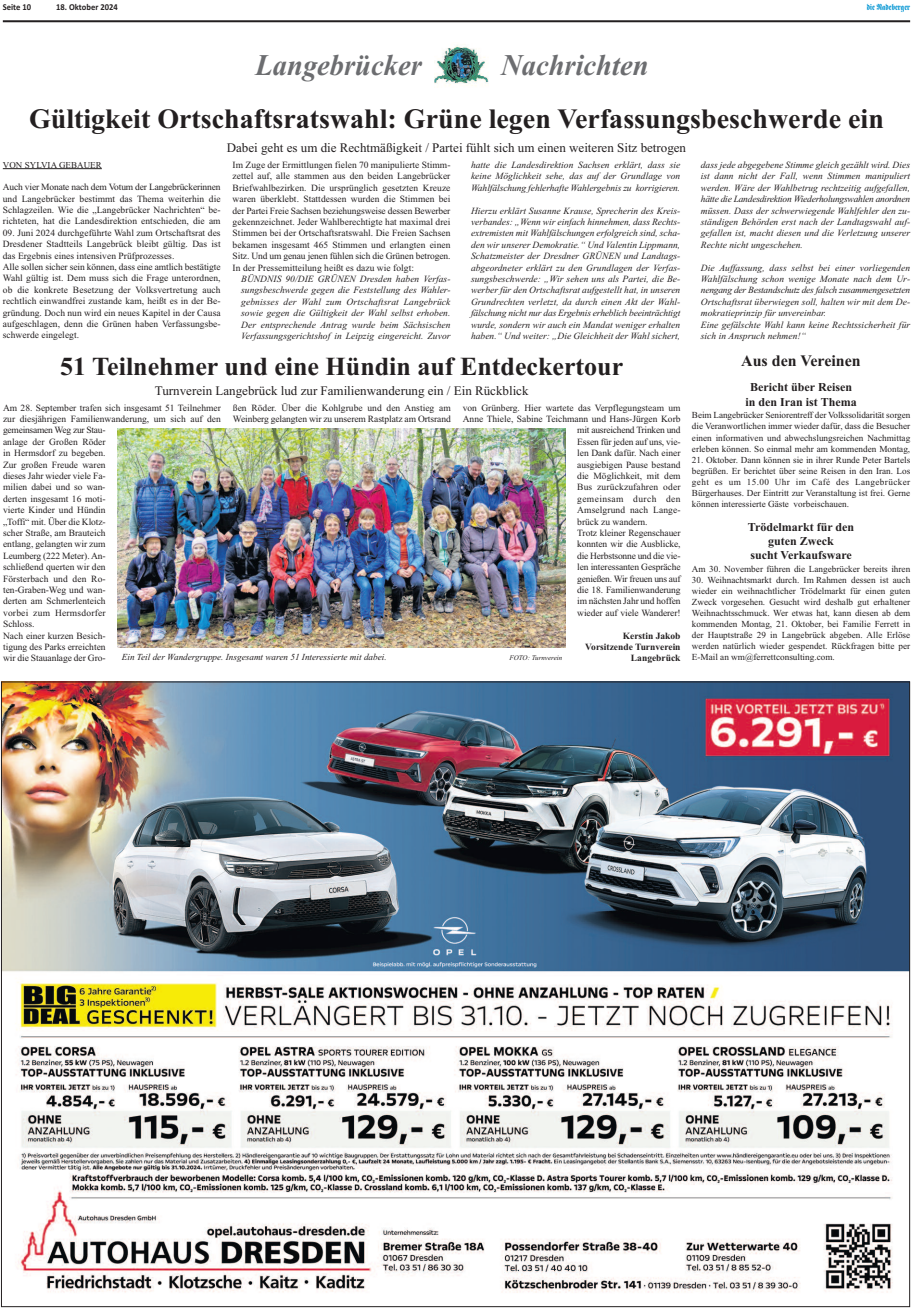
<style>
.page{position:relative;width:913px;height:1310px;background:#fff}
.page>*{position:absolute;margin:0;border:0;box-sizing:border-box;transform-origin:0 0}
.t1{font:italic 700 30px "Times New Roman";color:#6c6d70;scale:.95 1}
.t2{font:700 28px "Times New Roman";color:#231f20}
.t3{font:700 26px "Times New Roman";color:#231f20}
.t4{font:700 16px "Times New Roman";color:#231f20}
.t5{font:13px "Times New Roman";color:#231f20}
.t6{font:700 12px/14.4px "Times New Roman";color:#231f20;text-align:center}
.t7{font:9.5px/11.4px "Times New Roman";color:#231f20}
.t8{font:italic 9.5px/11.4px "Times New Roman";letter-spacing:.005em;color:#231f20;text-align:justify}
.t9{font:9.5px "Times New Roman";letter-spacing:-.02em;color:#231f20}
.t10{font:700 9.5px/11.4px "Times New Roman";color:#231f20;text-align:right}
.t11{font:9.5px "Times New Roman";letter-spacing:.04em;color:#231f20}
.t12{font:9.2px/11px "Times New Roman";color:#231f20;text-align:justify}
.t13{font:italic 9.2px "Times New Roman";color:#231f20}
.t14{font:700 9px "Calibri";color:#231f20;scale:.95 1}
.t15{font:9px "Times New Roman";letter-spacing:.005em;color:#231f20}
.t16{font:9px "Fette Fra D";color:#0094d2;scale:.8 1}
.t17{font:italic 7px "Times New Roman";color:#231f20}
</style>
<div class="page">
<img style="left:3px;top:683px;width:905px;height:610px">
<img style="left:434px;top:45px;width:54px;height:41px">
<hr style="left:3px;top:20px;width:907px;height:2px;background:#231f20">
<hr style="left:3px;top:168px;width:99px;height:1px;background:#231f20">
<img style="left:118px;top:429px;width:447px;height:219px">
<p class="t14" style="left:3px;top:1px;width:31px">Seite 10</p>
<p class="t14" style="left:56px;top:1px;width:66px">18. Oktober 2024</p>
<p class="t16" style="left:867px;top:1px;width:56px">die Radeberger</p>
<h1 class="t1" style="left:255px;top:47px;width:176px">Langebrücker</h1>
<h1 class="t1" style="left:501px;top:47px;width:157px">Nachrichten</h1>
<h2 class="t2" style="left:29px;top:102px;width:856px">Gültigkeit Ortschaftsratswahl: Grüne legen Verfassungsbeschwerde ein</h2>
<h3 class="t5" style="left:227px;top:139px;width:461px">Dabei geht es um die Rechtmäßigkeit / Partei fühlt sich um einen weiteren Sitz betrogen</h3>
<p class="t15" style="left:3px;top:159px;width:100px">VON SYLVIA GEBAUER</p>
<p class="t7" style="left:3px;top:181px;width:219px;text-align:justify">Auch vier Monate nach dem Votum der Langebrückerinnen und Langebrücker bestimmt das Thema weiterhin die Schlagzeilen. Wie die „Langebrücker Nachrichten“ be&shy;richteten, hat die Landesdirektion entschieden, die am</p>
<p class="t7" style="left:3px;top:227px;width:219px">09. Juni 2024 durchgeführte Wahl zum Ortschaftsrat des Dresdener Stadtteils Langebrück bleibt gültig. Das ist das Ergebnis eines intensiven Prüfprozesses.<br>Alle sollen sicher sein können, dass eine amtlich bestätigte Wahl gültig ist. Dem muss sich die Frage unterordnen, ob die konkrete Besetzung der Volksvertretung auch rechtlich einwandfrei zustande kam, heißt es in der Be&shy;gründung. Doch nun wird ein neues Kapitel in der Causa aufgeschlagen, denn die Grünen haben Verfassungsbe&shy;schwerde eingelegt.</p>
<p class="t7" style="left:233px;top:159px;width:219px;text-align:justify">Im Zuge der Ermittlungen fielen 70 manipulierte Stimm&shy;zettel auf, alle stammen aus den beiden Langebrücker Briefwahlbezirken. Die ursprünglich gesetzten Kreuze waren überklebt. Stattdessen wurden die Stimmen bei der Partei Freie Sachsen beziehungsweise dessen Bewerber gekennzeichnet. Jeder Wahlberechtigte hat maximal drei Stimmen bei der Ortschaftsratswahl. Die Freien Sachsen bekamen insgesamt 465 Stimmen und erlangten einen Sitz. Und um genau jenen fühlen sich die Grünen betrogen.<br>In der Pressemitteilung heißt es dazu wie folgt:</p>
<p class="t8" style="left:241px;top:273px;width:211px">BÜNDNIS 90/DIE GRÜNEN Dresden haben Verfas&shy;sungsbeschwerde gegen die Feststellung des Wahler&shy;gebnisses der Wahl zum Ortschaftsrat Langebrück sowie gegen die Gültigkeit der Wahl selbst erhoben.<br>Der entsprechende Antrag wurde beim Sächsischen Verfassungsgerichtshof in Leipzig eingereicht. Zuvor</p>
<p class="t8" style="left:701px;top:159px;width:211px">dass jede abgegebene Stimme gleich gezählt wird. Dies ist dann nicht der Fall, wenn Stimmen manipuliert werden. Wäre der Wahlbetrug rechtzeitig aufgefallen, hätte die Landesdirektion Wiederholungswahlen anordnen müssen. Dass der schwerwiegende Wahlfehler den zu&shy;ständigen Behörden erst nach der Landtagswahl auf&shy;gefallen ist, macht diesen und die Verletzung unserer Rechte nicht ungeschehen.</p>
<p class="t8" style="left:701px;top:262px;width:211px;text-align:left">Die Auffassung, dass selbst bei einer vorliegenden Wahlfälschung schon wenige Monate nach dem Ur&shy;nengang der Bestandschutz des falsch zusammengesetzten Ortschaftsrat überwiegen soll, halten wir mit dem De&shy;mokratieprinzip für unvereinbar.<br>Eine gefälschte Wahl kann keine Rechtssicherheit für sich in Anspruch nehmen!“</p>
<p class="t8" style="left:471px;top:159px;width:211px">hatte die Landesdirektion Sachsen erklärt, dass sie keine Möglichkeit sehe, das auf der Grundlage von Wahlfälschung fehlerhafte Wahlergebnis zu korrigieren.</p>
<p class="t8" style="left:471px;top:205px;width:211px">Hierzu erklärt Susanne Krause, Sprecherin des Kreis&shy;verbandes: „Wenn wir einfach hinnehmen, dass Rechts&shy;extremisten mit Wahlfälschungen erfolgreich sind, scha&shy;den wir unserer Demokratie.“ Und Valentin Lippmann, Schatzmeister der Dresdner GRÜNEN und Landtags&shy;abgeordneter erklärt zu den Grundlagen der Verfas&shy;sungsbeschwerde: „Wir sehen uns als Partei, die Be&shy;werber für den Ortschaftsrat aufgestellt hat, in unseren Grundrechten verletzt, da durch einen Akt der Wahl&shy;fälschung nicht nur das Ergebnis erheblich beeinträchtigt wurde, sondern wir auch ein Mandat weniger erhalten haben.“ Und weiter: „Die Gleichheit der Wahl sichert,</p>
<h3 class="t3" style="left:60px;top:351px;width:564px">51 Teilnehmer und eine Hündin auf Entdeckertour</h3>
<h3 class="t5" style="left:155px;top:383px;width:375px">Turnverein Langebrück lud zur Familienwanderung ein / Ein Rückblick</h3>
<p class="t7" style="left:3px;top:401px;width:219px">Am 28. September trafen sich insgesamt 51 Teilnehmer zur diesjährigen Familienwanderung, um sich auf den gemeinsamen Weg zur Stau-<br>anlage der Großen Röder<br>in Hermsdorf zu begeben.<br>Zur großen Freude waren<br>dieses Jahr wieder viele Fa-<br>milien dabei und so wan-<br>derten insgesamt 16 moti-<br>vierte Kinder und Hündin<br>„Toffi“ mit. Über die Klotz-<br>scher Straße, am Brauteich<br>entlang, gelangten wir zum<br>Leumberg (222 Meter). An-<br>schließend querten wir den<br>Försterbach und den Ro-<br>ten-Graben-Weg und wan-<br>derten am Schmerlenteich<br>vorbei zum Hermsdorfer<br>Schloss.<br>Nach einer kurzen Besich-<br>tigung des Parks erreichten<br>wir die Stauanlage der Gro-</p>
<p class="t7" style="left:233px;top:401px;width:219px">ßen Röder. Über die Kohlgrube und den Anstieg am<br>Weinberg gelangten wir zu unserem Rastplatz am Ortsrand</p>
<p class="t7" style="left:463px;top:401px;width:219px">von Grünberg. Hier wartete das Verpflegungsteam um</p>
<p class="t7" style="left:463px;top:413px;width:219px">Anne Thiele, Sabine Teichmann und Hans-Jürgen Korb</p>
<p class="t9" style="left:577px;top:424px;width:105px">mit ausreichend Trinken und</p>
<p class="t7" style="left:577px;top:436px;width:105px">Essen für jeden auf uns, vie-</p>
<p class="t7" style="left:577px;top:447px;width:105px">len Dank dafür. Nach einer</p>
<p class="t7" style="left:577px;top:458px;width:105px">ausgiebigen Pause bestand</p>
<p class="t7" style="left:577px;top:470px;width:105px">die Möglichkeit, mit dem</p>
<p class="t7" style="left:577px;top:481px;width:105px">Bus zurückzufahren oder</p>
<p class="t11" style="left:577px;top:493px;width:105px">gemeinsam durch den</p>
<p class="t7" style="left:577px;top:504px;width:105px">Amselgrund nach Lange-</p>
<p class="t7" style="left:577px;top:515px;width:72px">brück zu wandern.</p>
<p class="t7" style="left:577px;top:527px;width:105px">Trotz kleiner Regenschauer</p>
<p class="t7" style="left:577px;top:538px;width:105px">konnten wir die Ausblicke,</p>
<p class="t9" style="left:577px;top:550px;width:105px">die Herbstsonne und die vie-</p>
<p class="t7" style="left:577px;top:561px;width:105px">len interessanten Gespräche</p>
<p class="t9" style="left:577px;top:573px;width:105px">genießen. Wir freuen uns auf</p>
<p class="t7" style="left:577px;top:584px;width:105px">die 18. Familienwanderung</p>
<p class="t7" style="left:577px;top:595px;width:105px">im nächsten Jahr und hoffen</p>
<p class="t7" style="left:577px;top:607px;width:105px">wieder auf viele Wanderer!</p>
<p class="t10" style="left:585px;top:629px;width:97px">Kerstin Jakob<br>Vorsitzende Turnverein</p>
<p class="t13" style="left:122px;top:651px;width:266px">Ein Teil der Wandergruppe. Insgesamt waren 51 Interessierte mit dabei.</p>
<p class="t17" style="left:509px;top:653px;width:54px">FOTO: Turnverein</p>
<p class="t10" style="left:631px;top:652px;width:51px">Langebrück</p>
<h3 class="t4" style="left:741px;top:351px;width:121px">Aus den Vereinen</h3>
<p class="t6" style="left:745px;top:380px;width:113px">Bericht über Reisen in den Iran ist Thema</p>
<p class="t12" style="left:692px;top:410px;width:220px">Beim Langebrücker Seniorentreff der Volkssolidarität sorgen die Veranwortlichen immer wieder dafür, dass die Besucher einen informativen und abwechslungsreichen Nachmittag erleben können. So einmal mehr am kommenden Montag,</p>
<p class="t12" style="left:692px;top:454px;width:220px">21. Oktober. Dann können sie in ihrer Runde Peter Bartels begrüßen. Er berichtet über seine Reisen in den Iran. Los geht es um 15.00 Uhr im Café des Langebrücker Bürgerhauses. Der Eintritt zur Veranstaltung ist frei. Gerne können interessierte Gäste vorbeischauen.</p>
<p class="t6" style="left:748px;top:519px;width:108px">Trödelmarkt für den guten Zweck<br>sucht Verkaufsware</p>
<p class="t12" style="left:692px;top:563px;width:220px">Am 30. November führen die Langebrücker bereits ihren</p>
<p class="t12" style="left:692px;top:574px;width:220px">30. Weihnachtsmarkt durch. Im Rahmen dessen ist auch wieder ein weihnachtlicher Trödelmarkt für einen guten Zweck vorgesehen. Gesucht wird deshalb gut erhaltener Weihnachtsschmuck. Wer etwas hat, kann diesen ab dem kommenden Montag, 21. Oktober, bei Familie Ferrett in der Hauptstraße 29 in Langebrück abgeben. Alle Erlöse werden natürlich wieder gespendet. Rückfragen bitte per E-Mail an wm@ferrettconsulting.com.</p>
</div>
